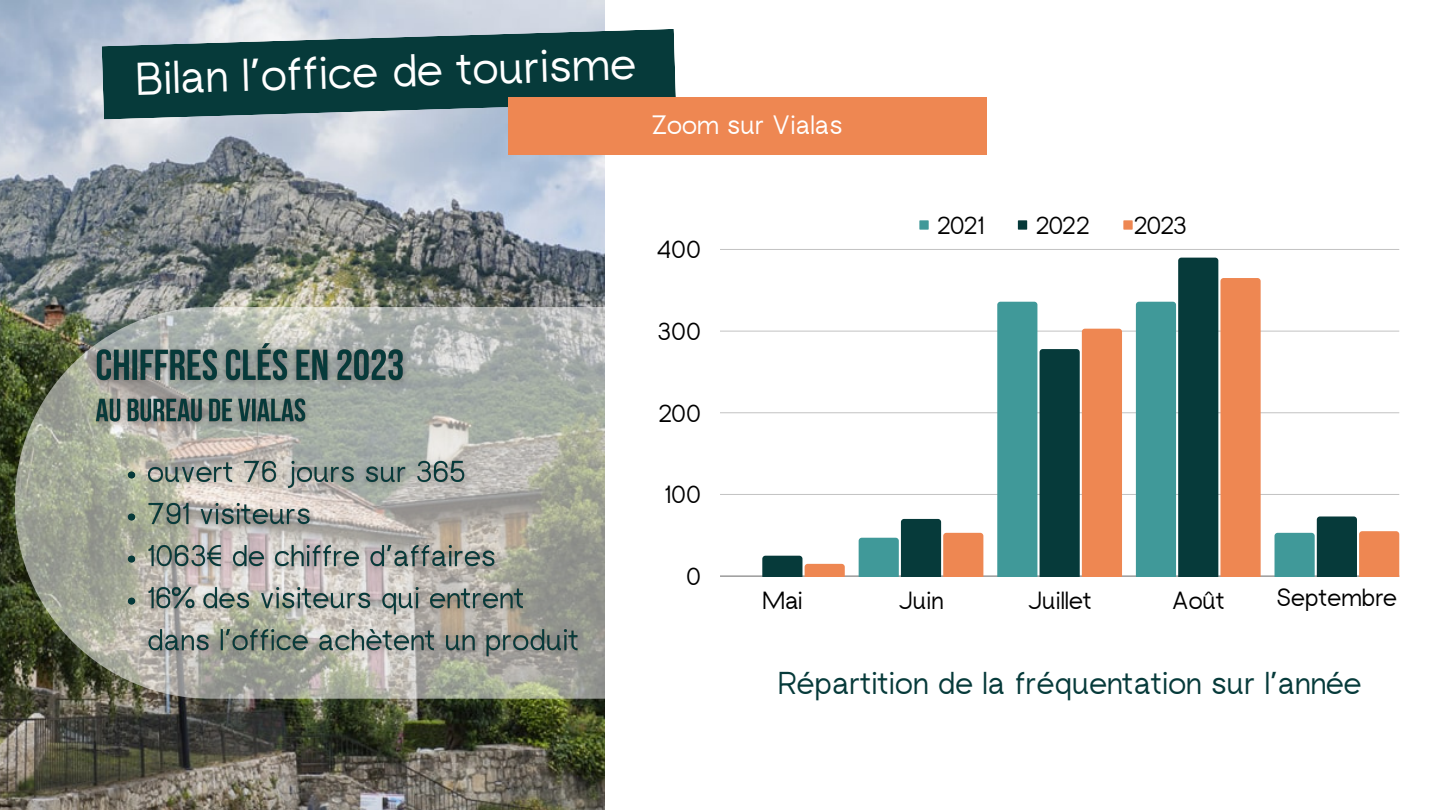
<style>
.page{position:relative;width:1440px;height:810px;background:#fff}
.page>*{position:absolute;margin:0;border:0;box-sizing:border-box;transform-origin:0 0}
.t1{font:46px "rugratssans";color:#fff}
.t2{font:31.6px "rugratssans";color:#063a3a}
.t3{font:26.6px "rugratssans";color:#fff}
.t4{font:24.8px "rugratssans";color:#000}
</style>
<div class="page">
<img style="left:0;top:0;width:605px;height:810px">
<svg style="left:102px;top:29px;width:574px;height:90px;background:#255254"></svg>
<div style="left:508px;top:97px;width:479px;height:58px;background:#ee8752"></div>
<svg style="left:15px;top:307px;width:782px;height:392px"></svg>
<img style="left:86px;top:334px;width:504px;height:336px">
<svg style="left:919px;top:220px;width:10px;height:10px"></svg>
<svg style="left:1018px;top:220px;width:9px;height:10px"></svg>
<svg style="left:1123px;top:220px;width:10px;height:10px"></svg>
<hr style="left:720px;top:494px;width:679px;height:1px;background:#000">
<hr style="left:720px;top:412px;width:679px;height:1px;background:#000">
<hr style="left:720px;top:331px;width:679px;height:1px;background:#000">
<hr style="left:720px;top:249px;width:679px;height:1px;background:#000">
<hr style="left:720px;top:576px;width:679px;height:1px;background:#000">
<svg style="left:762px;top:556px;width:83px;height:20px"></svg>
<svg style="left:859px;top:519px;width:124px;height:57px"></svg>
<svg style="left:997px;top:302px;width:125px;height:274px;background:#7a8677"></svg>
<svg style="left:1136px;top:258px;width:125px;height:318px;background:#747f6f"></svg>
<svg style="left:1275px;top:516px;width:124px;height:60px"></svg>
<p class="t1" style="left:135px;top:63px;width:502px;rotate:-2deg">Bilan l’office de tourisme</p>
<p class="t3" style="left:651px;top:116px;width:193px">Zoom sur Vialas</p>
<p class="t4" style="left:656px;top:241px;width:46px">400</p>
<p class="t4" style="left:658px;top:323px;width:45px">300</p>
<p class="t4" style="left:659px;top:404px;width:44px">200</p>
<p class="t4" style="left:665px;top:486px;width:38px">100</p>
<p class="t4" style="left:686px;top:568px;width:16px">0</p>
<p class="t4" style="left:937px;top:217px;width:48px">2021</p>
<p class="t4" style="left:1036px;top:217px;width:55px">2022</p>
<p class="t4" style="left:1134px;top:217px;width:54px">2023</p>
<p class="t4" style="left:762px;top:592px;width:42px">Mai</p>
<p class="t4" style="left:898px;top:592px;width:47px">Juin</p>
<p class="t4" style="left:1028px;top:592px;width:66px">Juillet</p>
<p class="t4" style="left:1172px;top:592px;width:55px">Août</p>
<p class="t4" style="left:1277px;top:589px;width:122px">Septembre</p>
<p class="t2" style="left:778px;top:672px;width:585px">Répartition de la fréquentation sur l’année</p>
</div>
